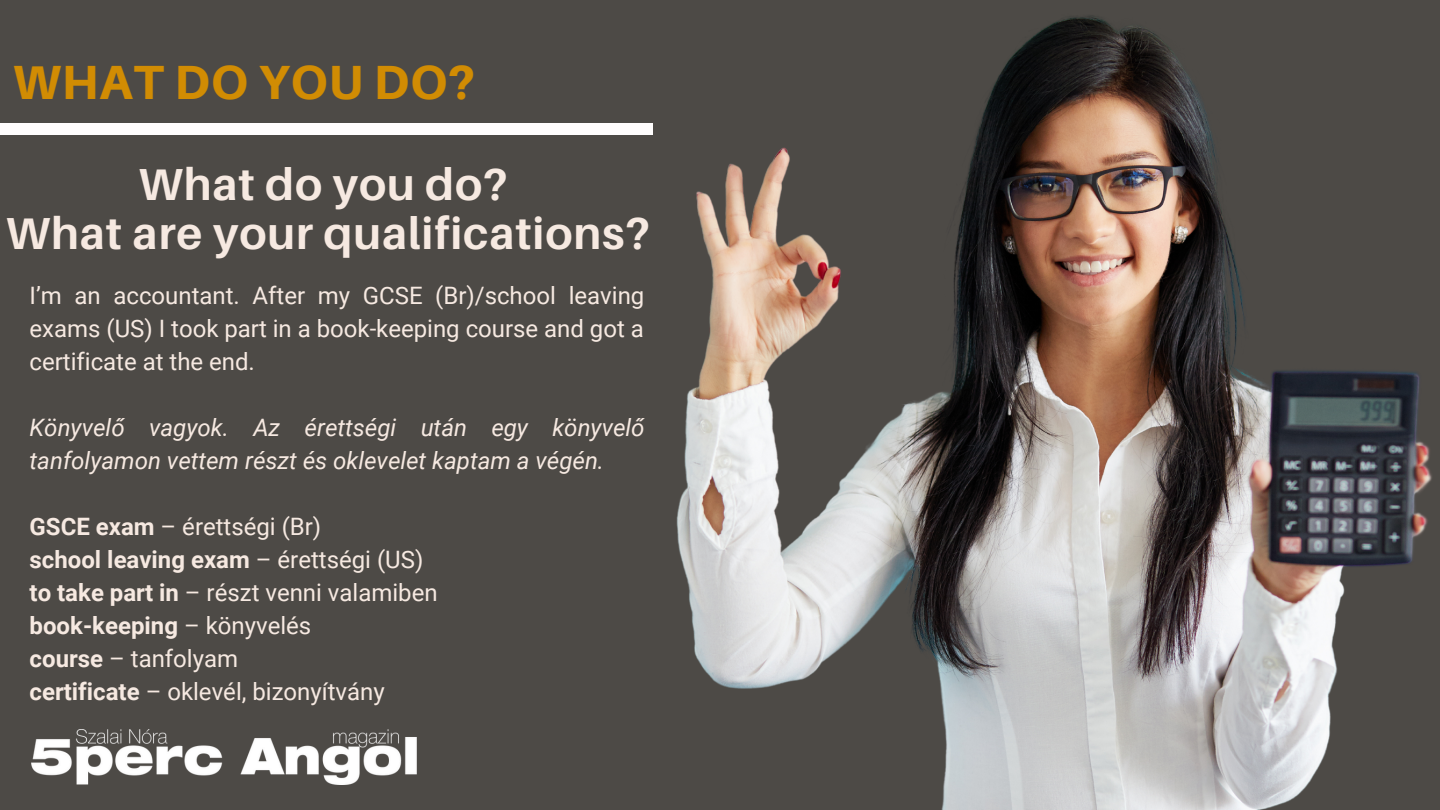
<style>
.page{position:relative;width:1440px;height:810px;background:#4d4a46}
.page>*{position:absolute;margin:0;border:0;box-sizing:border-box;transform-origin:0 0}
.t1{font:800 48px "Aileron";letter-spacing:.02em;color:#d18c03}
.t2{font:700 44.9px/49.8px "Aileron";letter-spacing:.02em;color:#f6e9e1;text-align:center}
.t3{font:24px/33px "Roboto";color:#f6e9e1;text-align:justify}
.t4{font:italic 24px/33px "Roboto";color:#f6e9e1}
.s1{font-weight:700}
</style>
<div class="page">
<div style="left:0;top:123px;width:652px;height:11px;background:#fffdfd"></div>
<img style="left:31px;top:729px;width:306px;height:56px">
<img style="left:337px;top:15px;width:1095px;height:795px">
<h1 class="t1" style="left:13px;top:52px;width:464px">WHAT DO YOU DO?</h1>
<h2 class="t2" style="left:6px;top:158px;width:646px">What do you do?<br>What are your qualifications?</h2>
<p class="t3" style="left:30px;top:279px;width:616px">I’m an accountant. After my GCSE (Br)/school leaving exams (US) I took part in a book-keeping course and got a certificate at the end.</p>
<p class="t4" style="left:30px;top:411px;width:617px">Könyvelő vagyok. Az érettségi után egy könyvelő tanfolyamon vettem részt és oklevelet kaptam a végén.</p>
<p class="t3" style="left:30px;top:510px;width:410px;text-align:left"><span class="s1">GSCE exam</span> – érettségi (Br)<br><span class="s1">school leaving exam</span> – érettségi (US) <span class="s1">to take part in</span> – részt venni valamiben <span class="s1">book-keeping</span> – könyvelés<br><span class="s1">course</span> – tanfolyam<br><span class="s1">certificate</span> – oklevél, bizonyítvány</p>
</div>
